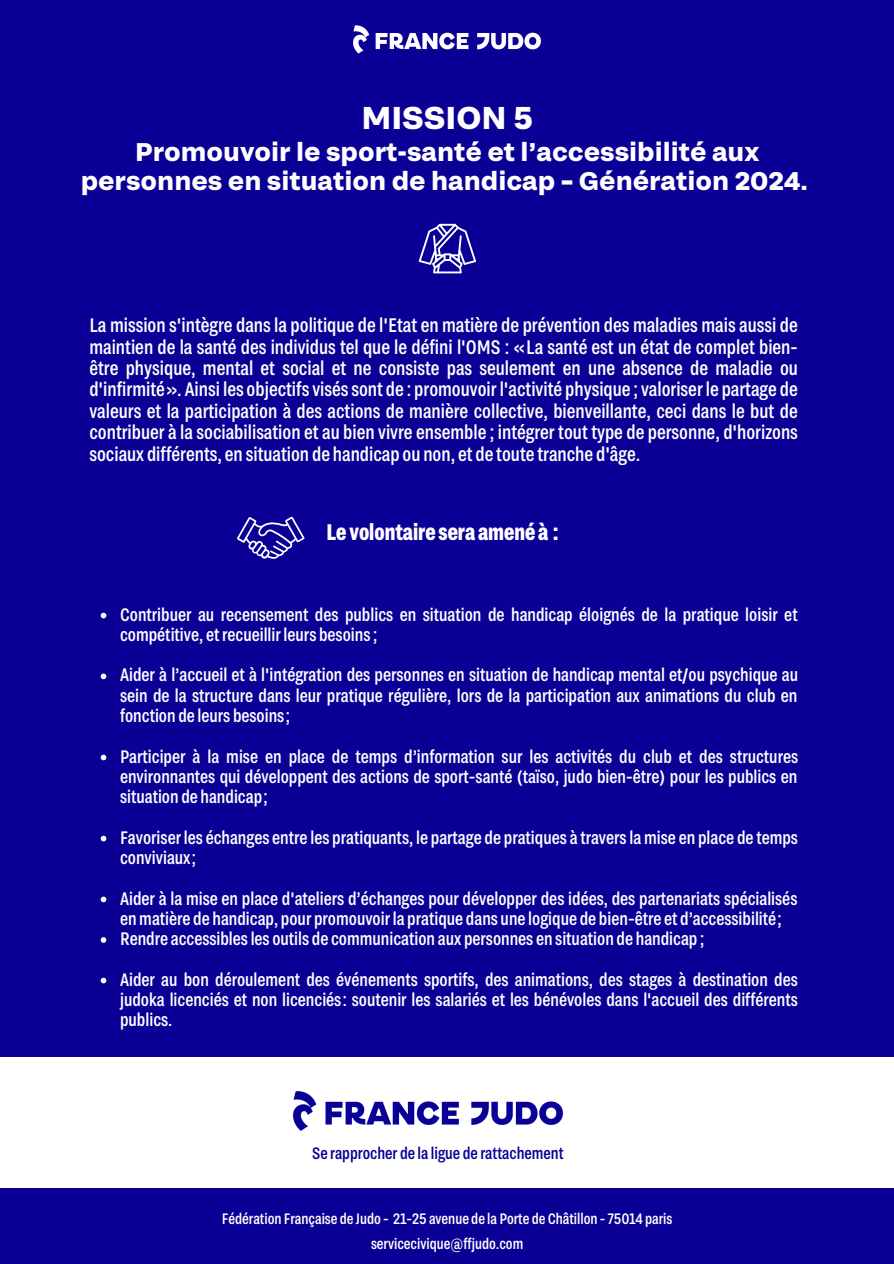
<style>
.page{position:relative;width:894px;height:1264px;background:#fff}
.page>*{position:absolute;margin:0;border:0;box-sizing:border-box;transform-origin:0 0}
.t1{font:700 31.5px "Grtsk Peta";color:#fff}
.t2{font:700 25.5px/29.2px "Grtsk Peta";color:#fff;text-align:center}
.t3{font:700 22.5px "Grtsk Zetta";color:#fff}
.t4{font:500 19.5px/21.5px "Grtsk Zetta";color:#fff;text-align:justify}
.t5{font:500 18px/20.2px "Grtsk Zetta";color:#fff}
.t6{font:500 16.5px "Grtsk Zetta";color:#0a0096}
.t7{font:500 15px/24.8px "Grtsk Zetta";color:#fff;text-align:center}
</style>
<div class="page">
<div style="left:0;top:0;width:893px;height:1056px;background:#0a0096"></div>
<img style="left:292px;top:1091px;width:272px;height:40px">
<div style="left:0;top:1188px;width:893px;height:75px;background:#0a0096"></div>
<img style="left:353px;top:25px;width:188px;height:29px">
<svg style="left:101px;top:612px;width:5px;height:6px"></svg>
<svg style="left:101px;top:673px;width:5px;height:6px"></svg>
<svg style="left:101px;top:754px;width:5px;height:6px"></svg>
<svg style="left:101px;top:835px;width:5px;height:6px"></svg>
<svg style="left:101px;top:896px;width:5px;height:6px"></svg>
<svg style="left:101px;top:937px;width:5px;height:5px"></svg>
<svg style="left:101px;top:977px;width:5px;height:6px"></svg>
<svg style="left:418px;top:224px;width:58px;height:49px"></svg>
<svg style="left:237px;top:516px;width:67px;height:43px"></svg>
<h1 class="t1" style="left:361px;top:98px;width:173px">MISSION 5</h1>
<h2 class="t2" style="left:81px;top:136px;width:728px">Promouvoir le sport-santé et l’accessibilité aux personnes en situation de handicap – Génération 2024.</h2>
<p class="t4" style="left:89px;top:314px;width:709px">La mission s'intègre dans la politique de l'Etat en matière de prévention des maladies mais aussi de maintien de la santé des individus tel que le défini l'OMS : «La santé est un état de complet bien&shy;être physique, mental et social et ne consiste pas seulement en une absence de maladie ou d'infirmité». Ainsi les objectifs viséssont de : promouvoir l'activité physique ; valoriser le partage de valeurs et la participation à des actions de manière collective, bienveillante, ceci dans le but de contribuer à la sociabilisation et au bien vivre ensemble ; intégrer tout type de personne, d'horizons sociaux différents, en situation de handicap ou non, et de toute tranche d'âge.</p>
<p class="t3" style="left:326px;top:517px;width:234px">Le volontaire sera amené à :</p>
<p class="t5" style="left:120px;top:603px;width:679px">Contribuer au recensement des publics en situation de handicap éloignés de la pratique loisir et compétitive, etrecueillirleurs besoins;</p>
<p class="t5" style="left:120px;top:664px;width:679px;text-align:justify">Aider à l’accueil et à l'intégration des personnes en situation de handicap mental et/ou psychique au sein de la structure dans leur pratique régulière, lors de la participation aux animations du club en fonction de leurs besoins;</p>
<p class="t5" style="left:120px;top:745px;width:679px;text-align:justify">Participer à la mise en place de temps d’information sur les activités du club et des structures environnantes qui développent des actions de sport-santé (taïso, judo bien-être) pour les publics en situation de handicap;</p>
<p class="t5" style="left:120px;top:826px;width:679px">Favoriser les échanges entre les pratiquants, le partage de pratiques à travers la mise en place de temps conviviaux;</p>
<p class="t5" style="left:120px;top:887px;width:678px">Aider à la mise en place d'ateliers d’échanges pour développer des idées, des partenariats spécialisés en matière de handicap, pour promouvoirla pratique dans une logique de bien-être et d’accessibilité;<br>Rendre accessiblesles outils de communication aux personnes en situation de handicap ;</p>
<p class="t5" style="left:120px;top:968px;width:679px;text-align:justify">Aider au bon déroulement des événements sportifs, des animations, des stages à destination des judoka licenciés et non licenciés: soutenir les salariés et les bénévoles dans l'accueil des différents publics.</p>
<p class="t6" style="left:312px;top:1142px;width:253px">Se rapprocher de la ligue de rattachement</p>
<p class="t7" style="left:222px;top:1205px;width:452px">Fédération Française de Judo - 21-25 avenue de la Porte de Châtillon - 75014 paris servicecivique@ffjudo.com</p>
</div>
